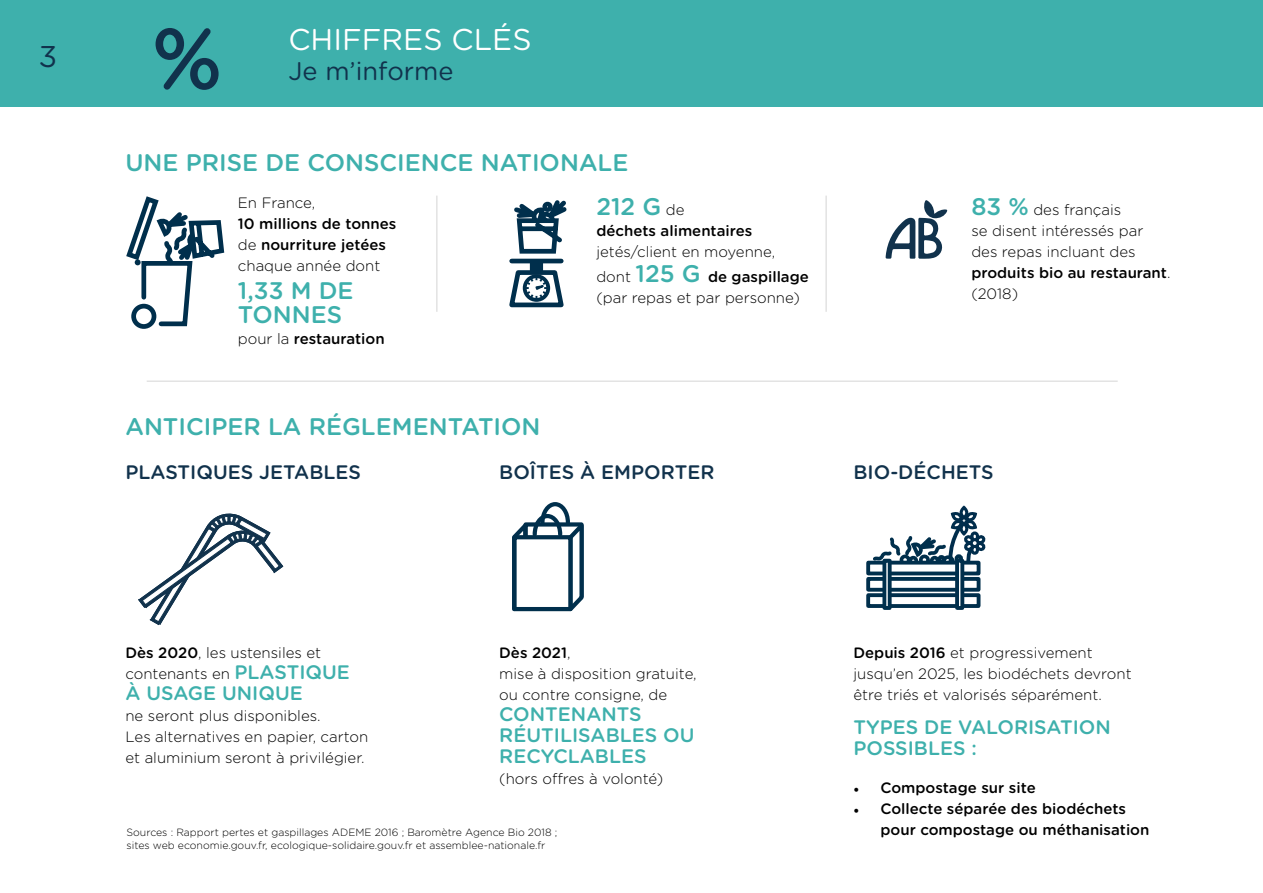
<style>
.page{position:relative;width:1263px;height:893px;background:#fff}
.page>*{position:absolute;margin:0;border:0;box-sizing:border-box;transform-origin:0 0}
.t1{font:83.7px "Gotham Rounded";color:#11324c}
.t2{font:30px "Gotham Rounded";color:#fff}
.t3{font:30px "Gotham Rounded";color:#11324c}
.t4{font:25.5px "Gotham Rounded";color:#11324c}
.t5{font:500 24px/24px "Gotham Rounded";color:#3eb0ac}
.t6{font:500 19.5px/20.7px "Gotham Rounded";color:#3eb0ac}
.t7{font:500 19.5px "Gotham Rounded";color:#11324c}
.t8{font:300 15px/21px "Gotham Rounded";color:#000}
.t9{font:500 15px/21px "Gotham Rounded";color:#000}
.t10{font:300 10.5px/13.5px "Gotham Rounded";color:#000}
.s1{font-weight:300}
.s2{font-weight:300;font-size:15px;color:#000}
.s3{font-weight:500;font-size:24px;color:#3eb0ac}
.s4{font-weight:500}
.s5{font-weight:500;font-size:19.5px;color:#3eb0ac}
.s6{font-family:"Minion Pro";font-weight:400}
</style>
<div class="page">
<div style="left:0;top:0;width:1263px;height:106px;background:#3eb0ac"></div>
<hr style="left:147px;top:380px;width:971px;height:2px;background:#e3e3e3">
<hr style="left:436px;top:196px;width:2px;height:116px;background:#e3e3e3">
<hr style="left:825px;top:196px;width:2px;height:116px;background:#e3e3e3">
<svg style="left:509px;top:200px;width:58px;height:108px"></svg>
<svg style="left:126px;top:196px;width:99px;height:133px"></svg>
<svg style="left:512px;top:502px;width:72px;height:110px"></svg>
<svg style="left:885px;top:200px;width:62px;height:59px"></svg>
<div style="left:866px;top:593px;width:114px;height:15px;background:#fff;border:4px solid #002f4c"></div>
<div style="left:866px;top:577px;width:114px;height:15px;background:#fff;border:4px solid #002f4c"></div>
<div style="left:866px;top:561px;width:114px;height:14px;background:#002f4c"></div>
<svg style="left:882px;top:573px;width:10px;height:37px"></svg>
<svg style="left:955px;top:573px;width:9px;height:37px"></svg>
<div style="left:959px;top:506px;width:9px;height:13px;border:3px solid #002d4c;border-radius:50%"></div>
<svg style="left:870px;top:510px;width:116px;height:63px"></svg>
<svg style="left:138px;top:513px;width:146px;height:113px"></svg>
<svg style="left:155px;top:28px;width:64px;height:62px"></svg>
<h2 class="t3" style="left:39px;top:35px;width:20px">3</h2>
<h1 class="t1" style="left:152px;top:1px;width:71px">%</h1>
<h2 class="t2" style="left:288px;top:18px;width:245px">CHIFFRES CLÉS</h2>
<h3 class="t4" style="left:288px;top:53px;width:167px">Je m’informe</h3>
<h3 class="t5" style="left:125px;top:149px;width:504px">UNE PRISE DE CONSCIENCE NATIONALE</h3>
<p class="t8" style="left:238px;top:191px;width:79px">En France,</p>
<p class="t9" style="left:238px;top:212px;width:160px">10 millions de tonnes <span class="s1">de</span> nourriture jetées <span class="s1">chaque année dont</span></p>
<h3 class="t5" style="left:238px;top:277px;width:117px">1,33 M DE<br>TONNES</h3>
<p class="t9" style="left:238px;top:327px;width:148px"><span class="s1">pour la</span> restauration</p>
<h3 class="t5" style="left:596px;top:193px;width:90px">212 G <span class="s2">de</span></h3>
<p class="t9" style="left:596px;top:219px;width:157px">déchets alimentaires</p>
<p class="t8" style="left:596px;top:238px;width:214px;line-height:25.2px">jetés/client en moyenne, dont <span class="s3">125 G</span> <span class="s4">de gaspillage</span></p>
<p class="t8" style="left:596px;top:287px;width:205px">(par repas et par personne)</p>
<p class="t8" style="left:971px;top:198px;width:201px"><span class="s3">83 %</span> des français<br>se disent intéressés par des repas incluant des <span class="s4">produits bio au restaurant</span>. (2018)</p>
<h3 class="t5" style="left:125px;top:414px;width:417px">ANTICIPER LA RÉGLEMENTATION</h3>
<h3 class="t7" style="left:125px;top:458px;width:237px">PLASTIQUES JETABLES</h3>
<h3 class="t7" style="left:499px;top:458px;width:217px">BOÎTES À EMPORTER</h3>
<h3 class="t7" style="left:853px;top:458px;width:142px">BIO-DÉCHETS</h3>
<p class="t8" style="left:125px;top:642px;width:226px"><span class="s4">Dès 2020</span>, les ustensiles et contenants en <span class="s5">PLASTIQUE</span></p>
<h3 class="t6" style="left:125px;top:682px;width:179px">À USAGE UNIQUE</h3>
<p class="t8" style="left:125px;top:705px;width:244px">ne seront plus disponibles.<br>Les alternatives en papier, carton et aluminium seront à privilégier.</p>
<p class="t8" style="left:499px;top:642px;width:199px"><span class="s4">Dès 2021</span>,<br>mise à disposition gratuite, ou contre consigne, de</p>
<h3 class="t6" style="left:499px;top:703px;width:197px">CONTENANTS<br>RÉUTILISABLES OU<br>RECYCLABLES</h3>
<p class="t8" style="left:499px;top:767px;width:166px">(hors offres à volonté)</p>
<p class="t10" style="left:127px;top:825px;width:432px">Sources : Rapport pertes et gaspillages ADEME 2016 ; Baromètre Agence Bio 2018 ; sites web economie.gouv.fr, ecologique-solidaire.gouv.fr et assemblee-nationale.fr</p>
<p class="t8" style="left:853px;top:642px;width:280px"><span class="s4">Depuis 2016</span> et progressivement jusqu’en 2025, les biodéchets devront être triés et valorisés séparément.</p>
<h3 class="t6" style="left:853px;top:716px;width:259px">TYPES DE VALORISATION<br>POSSIBLES :</h3>
<p class="t9" style="left:853px;top:776px;width:184px"><span class="s6">•</span> Compostage sur site</p>
<p class="t9" style="left:880px;top:797px;width:270px;text-indent:-27px"><span class="s6">•</span> Collecte séparée des biodéchets pour compostage ou méthanisation</p>
</div>
